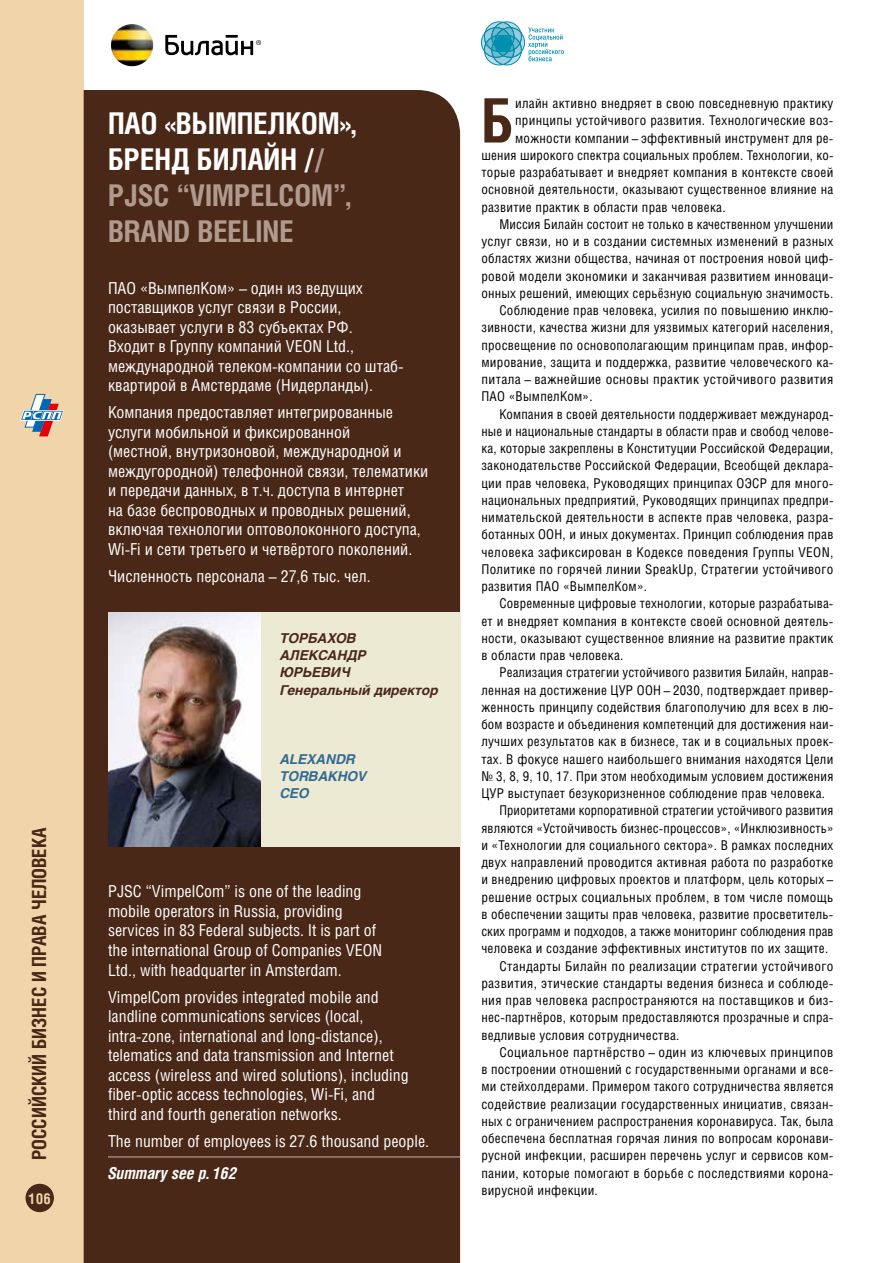
<style>
.page{position:relative;width:893px;height:1263px;background:#fff}
.page>*{position:absolute;margin:0;border:0;box-sizing:border-box;transform-origin:0 0}
.t1{font:700 61.35px "Helios Cond C";color:#4a2817}
.t2{font:700 30px/36px "Helios Cond C";color:#b09a8e}
.t3{font:700 19.5px "Helios Cond C";color:#4a2817}
.t4{font:16.5px/19.5px "Helios Cond C";color:#fff}
.t5{font:italic 700 16.5px "Helios Cond C";color:#fff}
.t6{font:700 15px "Helios Cond C";color:#f1d5aa}
.t7{font:13.5px "Helios Cond C";letter-spacing:.02em;color:#000}
.t8{font:italic 700 13.5px/17.2px "Helios C";color:#4a2817}
.t9{font:italic 700 13.5px/17.2px "Helios C";color:#326a93}
.s1{color:#fff}
</style>
<div class="page">
<div style="left:0;top:0;width:84px;height:1263px;background:#f1d5aa"></div>
<div style="left:26px;top:1184px;width:27px;height:27px;background:#4a2817;border-radius:50%"></div>
<div style="left:26px;top:1184px;width:28px;height:28px;border:1px solid #4a2817;border-radius:50%"></div>
<svg style="left:20px;top:394px;width:44px;height:42px"></svg>
<div style="left:84px;top:90px;width:376px;height:1173px;background:#4a2817"></div>
<div style="left:108px;top:612px;width:352px;height:234px;background:#edead4"></div>
<hr style="left:108px;top:1156px;width:352px;height:2px;background:#9e8477">
<img style="left:108px;top:612px;width:152px;height:234px">
<svg style="left:165px;top:35px;width:96px;height:20px"></svg>
<img style="left:111px;top:24px;width:42px;height:42px;border-radius:21px">
<svg style="left:481px;top:22px;width:83px;height:43px"></svg>
<h3 class="t3" style="left:27px;top:1160px;width:334px;rotate:-90deg">РОССИЙСКИЙ БИЗНЕС И ПРАВА ЧЕЛОВЕКА</h3>
<p class="t6" style="left:29px;top:1189px;width:24px">106</p>
<h2 class="t2" style="left:108px;top:104px;width:249px"><span class="s1">ПАО «ВЫМПЕЛКОМ»,<br>БРЕНД БИЛАЙН /</span>/<br>PJSC “VIMPELCOM”,<br>BRAND BEELINE</h2>
<p class="t4" style="left:108px;top:278px;width:297px">ПАО «ВымпелКом» – один из ведущих поставщиков услуг связи в России, оказывает услуги в 83 субъектах РФ.<br>Входит в Группу компаний VEON Ltd., международной телеком-компании со штаб&shy;квартирой в Амстердаме (Нидерланды).</p>
<p class="t4" style="left:108px;top:402px;width:322px">Компания предоставляет интегрированные услуги мобильной и фиксированной<br>(местной, внутризоновой, международной и междугородной) телефонной связи, телематики и передачи данных, в т.ч. доступа в интернет<br>на базе беспроводных и проводных решений, включая технологии оптоволоконного доступа, Wi-Fi и сети третьего и четвёртого поколений.</p>
<p class="t4" style="left:108px;top:566px;width:264px">Численность персонала – 27,6 тыс. чел.</p>
<p class="t8" style="left:280px;top:629px;width:160px">ТОРБАХОВ<br>АЛЕКСАНДР<br>ЮРЬЕВИЧ<br>Генеральный директор</p>
<p class="t9" style="left:280px;top:750px;width:88px">ALEXANDR<br>TORBAKHOV<br>CEO</p>
<p class="t4" style="left:108px;top:881px;width:276px">PJSC “VimpelCom” is one of the leading mobile operators in Russia, providing services in 83 Federal subjects. It is part of the international Group of Companies VEON Ltd., with headquarter in Amsterdam.</p>
<p class="t4" style="left:108px;top:986px;width:302px">VimpelCom provides integrated mobile and landline communications services (local, intra-zone, international and long-distance), telematics and data transmission and Internet access (wireless and wired solutions), including fiber-optic access technologies, Wi-Fi, and<br>third and fourth generation networks.</p>
<p class="t4" style="left:108px;top:1130px;width:323px">The number of employees is 27.6 thousand people.</p>
<p class="t5" style="left:108px;top:1163px;width:131px">Summary see p. 162</p>
<h1 class="t1" style="left:481px;top:84px;width:34px">Б</h1>
<p class="t7" style="left:515px;top:95px;width:320px">илайн активно внедряет в свою повседневную практику</p>
<p class="t7" style="left:515px;top:112px;width:320px">принципы устойчивого развития. Технологические воз-</p>
<p class="t7" style="left:515px;top:130px;width:320px">можности компании – эффективный инструмент для ре-</p>
<p class="t7" style="left:481px;top:147px;width:354px">шения широкого спектра социальных проблем. Технологии, ко-</p>
<p class="t7" style="left:481px;top:164px;width:354px">торые разрабатывает и внедряет компания в контексте своей</p>
<p class="t7" style="left:481px;top:181px;width:354px">основной деятельности, оказывают существенное влияние на</p>
<p class="t7" style="left:481px;top:199px;width:246px">развитие практик в области прав человека.</p>
<p class="t7" style="left:499px;top:216px;width:336px">Миссия Билайн состоит не только в качественном улучшении</p>
<p class="t7" style="left:481px;top:233px;width:354px">услуг связи, но и в создании системных изменений в разных</p>
<p class="t7" style="left:481px;top:250px;width:354px">областях жизни общества, начиная от построения новой циф-</p>
<p class="t7" style="left:481px;top:268px;width:354px">ровой модели экономики и заканчивая развитием инноваци-</p>
<p class="t7" style="left:481px;top:285px;width:353px">онных решений, имеющих серьёзную социальную значимость.</p>
<p class="t7" style="left:499px;top:302px;width:336px">Соблюдение прав человека, усилия по повышению инклю-</p>
<p class="t7" style="left:481px;top:319px;width:354px">зивности, качества жизни для уязвимых категорий населения,</p>
<p class="t7" style="left:481px;top:337px;width:354px">просвещение по основополагающим принципам прав, инфор-</p>
<p class="t7" style="left:481px;top:354px;width:354px">мирование, защита и поддержка, развитие человеческого ка-</p>
<p class="t7" style="left:481px;top:371px;width:354px">питала – важнейшие основы практик устойчивого развития</p>
<p class="t7" style="left:481px;top:388px;width:113px">ПАО «ВымпелКом».</p>
<p class="t7" style="left:499px;top:406px;width:336px">Компания в своей деятельности поддерживает международ-</p>
<p class="t7" style="left:481px;top:423px;width:354px">ные и национальные стандарты в области прав и свобод челове-</p>
<p class="t7" style="left:481px;top:440px;width:354px">ка, которые закреплены в Конституции Российской Федерации,</p>
<p class="t7" style="left:481px;top:457px;width:354px">законодательстве Российской Федерации, Всеобщей деклара-</p>
<p class="t7" style="left:481px;top:475px;width:354px">ции прав человека, Руководящих принципах ОЭСР для много-</p>
<p class="t7" style="left:481px;top:492px;width:354px">национальных предприятий, Руководящих принципах предпри-</p>
<p class="t7" style="left:481px;top:509px;width:354px">нимательской деятельности в аспекте прав человека, разра-</p>
<p class="t7" style="left:481px;top:526px;width:354px">ботанных ООН, и иных документах. Принцип соблюдения прав</p>
<p class="t7" style="left:481px;top:544px;width:354px">человека зафиксирован в Кодексе поведения Группы VEON,</p>
<p class="t7" style="left:481px;top:561px;width:353px">Политике по горячей линии SpeakUp, Стратегии устойчивого</p>
<p class="t7" style="left:481px;top:578px;width:167px">развития ПАО «ВымпелКом».</p>
<p class="t7" style="left:499px;top:595px;width:336px">Современные цифровые технологии, которые разрабатыва-</p>
<p class="t7" style="left:481px;top:613px;width:354px">ет и внедряет компания в контексте своей основной деятель-</p>
<p class="t7" style="left:481px;top:630px;width:354px">ности, оказывают существенное влияние на развитие практик</p>
<p class="t7" style="left:481px;top:647px;width:144px">в области прав человека.</p>
<p class="t7" style="left:499px;top:664px;width:336px">Реализация стратегии устойчивого развития Билайн, направ-</p>
<p class="t7" style="left:481px;top:682px;width:354px">ленная на достижение ЦУР ООН – 2030, подтверждает привер-</p>
<p class="t7" style="left:481px;top:699px;width:354px">женность принципу содействия благополучию для всех в лю-</p>
<p class="t7" style="left:481px;top:716px;width:352px">бом возрасте и объединения компетенций для достижения наи-</p>
<p class="t7" style="left:481px;top:733px;width:354px">лучших результатов как в бизнесе, так и в социальных проек-</p>
<p class="t7" style="left:481px;top:751px;width:354px">тах. В фокусе нашего наибольшего внимания находятся Цели</p>
<p class="t7" style="left:481px;top:768px;width:354px">№ 3, 8, 9, 10, 17. При этом необходимым условием достижения</p>
<p class="t7" style="left:481px;top:785px;width:345px">ЦУР выступает безукоризненное соблюдение прав человека.</p>
<p class="t7" style="left:499px;top:802px;width:336px">Приоритетами корпоративной стратегии устойчивого развития</p>
<p class="t7" style="left:481px;top:820px;width:354px">являются «Устойчивость бизнес-процессов», «Инклюзивность»</p>
<p class="t7" style="left:481px;top:837px;width:354px">и «Технологии для социального сектора». В рамках последних</p>
<p class="t7" style="left:481px;top:854px;width:354px">двух направлений проводится активная работа по разработке</p>
<p class="t7" style="left:481px;top:871px;width:354px">и внедрению цифровых проектов и платформ, цель которых –</p>
<p class="t7" style="left:481px;top:889px;width:354px">решение острых социальных проблем, в том числе помощь</p>
<p class="t7" style="left:481px;top:906px;width:354px">в обеспечении защиты прав человека, развитие просветитель-</p>
<p class="t7" style="left:481px;top:923px;width:354px">ских программ и подходов, а также мониторинг соблюдения прав</p>
<p class="t7" style="left:481px;top:940px;width:348px">человека и создание эффективных институтов по их защите.</p>
<p class="t7" style="left:499px;top:958px;width:336px">Стандарты Билайн по реализации стратегии устойчивого</p>
<p class="t7" style="left:481px;top:975px;width:354px">развития, этические стандарты ведения бизнеса и соблюде-</p>
<p class="t7" style="left:481px;top:992px;width:354px">ния прав человека распространяются на поставщиков и биз-</p>
<p class="t7" style="left:481px;top:1009px;width:354px">нес-партнёров, которым предоставляются прозрачные и спра-</p>
<p class="t7" style="left:481px;top:1027px;width:200px">ведливые условия сотрудничества.</p>
<p class="t7" style="left:499px;top:1044px;width:336px">Социальное партнёрство – один из ключевых принципов</p>
<p class="t7" style="left:481px;top:1061px;width:354px">в построении отношений с государственными органами и все-</p>
<p class="t7" style="left:481px;top:1078px;width:354px">ми стейхолдерами. Примером такого сотрудничества является</p>
<p class="t7" style="left:481px;top:1096px;width:354px">содействие реализации государственных инициатив, связан-</p>
<p class="t7" style="left:481px;top:1113px;width:354px">ных с ограничением распространения коронавируса. Так, была</p>
<p class="t7" style="left:481px;top:1130px;width:354px">обеспечена бесплатная горячая линия по вопросам коронави-</p>
<p class="t7" style="left:481px;top:1147px;width:354px">русной инфекции, расширен перечень услуг и сервисов ком-</p>
<p class="t7" style="left:481px;top:1165px;width:354px">пании, которые помогают в борьбе с последствиями корона-</p>
<p class="t7" style="left:481px;top:1182px;width:118px">вирусной инфекции.</p>
</div>
